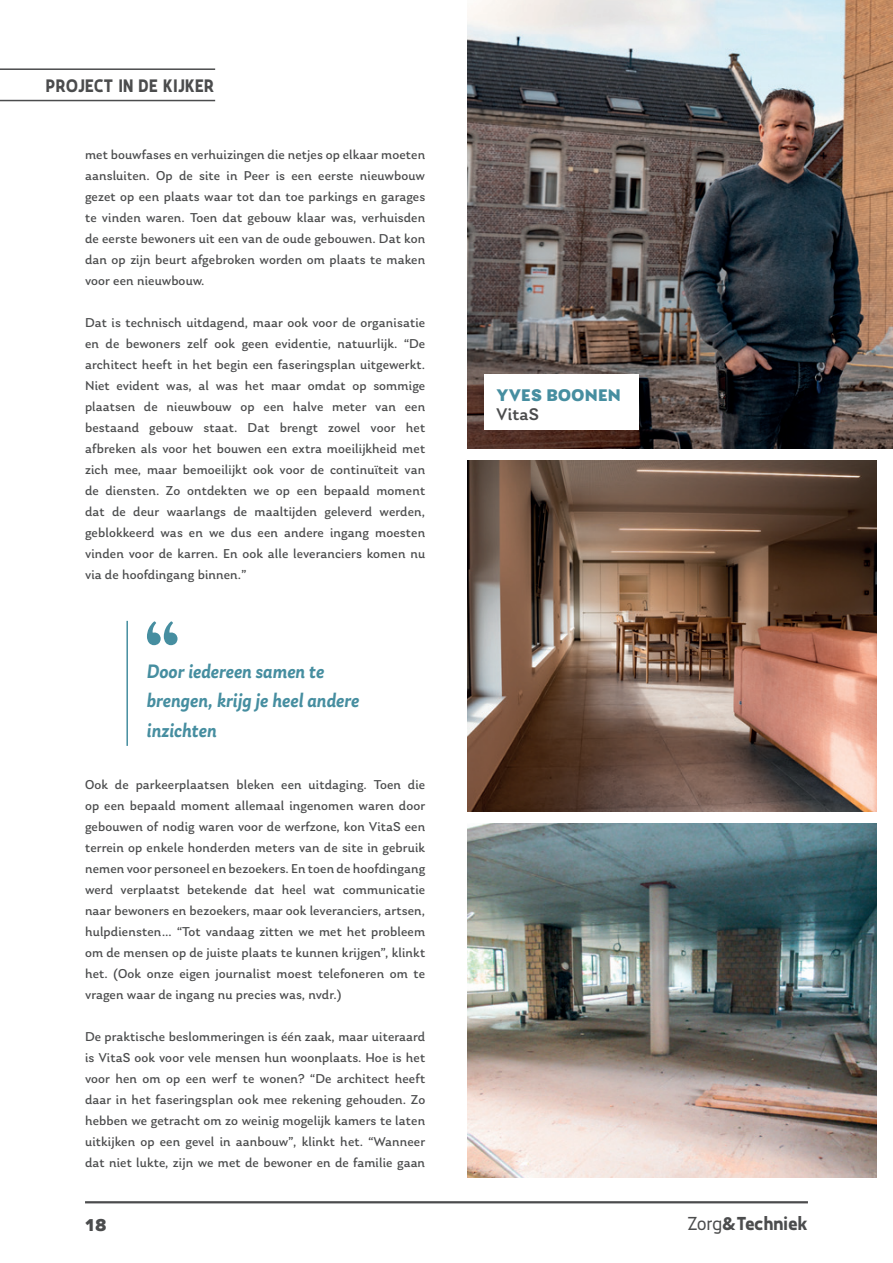
<style>
.page{position:relative;width:893px;height:1263px;background:#fff}
.page>*{position:absolute;margin:0;border:0;box-sizing:border-box;transform-origin:0 0}
.Quote_2{font:italic 600 20.4px/29.7px "Laca";color:#468ea0;scale:.87 1}
.t1{font:700 18.6px "Karlsen";color:#4b4c4d}
.t2{font:700 18px "Karlsen";letter-spacing:.01em;color:#4b4c4d}
.t3{font:900 18px "Laca";color:#4b4c4d}
.Onderschrift_beschri{font:900 17.7px/19.5px "Laca";letter-spacing:.02em;color:#468ea0}
.t4{font:13.5px/21px "Laca";letter-spacing:.01em;color:#4b4c4d;text-align:justify}
.s1{font-weight:500;color:#4b4c4d}
.s2{font-weight:400}
</style>
<div class="page">
<hr style="left:85px;top:1201px;width:723px;height:2px;background:#4b4c4d">
<img style="left:468px;top:0;width:425px;height:449px">
<img style="left:468px;top:461px;width:408px;height:350px">
<img style="left:468px;top:824px;width:408px;height:354px">
<hr style="left:0;top:100px;width:215px;height:1px;background:#4b4c4d">
<hr style="left:0;top:68px;width:215px;height:2px;background:#4b4c4d">
<div style="left:484px;top:374px;width:155px;height:56px;background:#fff"></div>
<svg style="left:147px;top:621px;width:31px;height:24px"></svg>
<hr style="left:126px;top:621px;width:2px;height:125px;background:#468ea0">
<p class="t2" style="left:46px;top:73px;width:170px">PROJECT IN DE KIJKER</p>
<p class="t4" style="left:85px;top:144px;width:342px">met bouwfases en verhuizingen die netjes op elkaar moeten aansluiten. Op de site in Peer is een eerste nieuwbouw gezet op een plaats waar tot dan toe parkings en garages te vinden waren. Toen dat gebouw klaar was, verhuisden de eerste bewoners uit een van de oude gebouwen. Dat kon dan op zijn beurt afgebroken worden om plaats te maken voor een nieuwbouw.</p>
<p class="t4" style="left:85px;top:312px;width:342px">Dat is technisch uitdagend, maar ook voor de organisatie en de bewoners zelf ook geen evidentie, natuurlijk. “De architect heeft in het begin een faseringsplan uitgewerkt.<br>Niet evident was, al was het maar omdat op sommige plaatsen de nieuwbouw op een halve meter van een bestaand gebouw staat. Dat brengt zowel voor het afbreken als voor het bouwen een extra moeilijkheid met zich mee, maar bemoeilijkt ook voor de continuïteit van de diensten. Zo ontdekten we op een bepaald moment dat de deur waarlangs de maaltijden geleverd werden, geblokkeerd was en we dus een andere ingang moesten vinden voor de karren. En ook alle leveranciers komen nu via de hoofdingang binnen.”</p>
<p class="Quote_2" style="left:147px;top:656px;width:246px">Door iedereen samen te brengen, krijg je heel andere inzichten</p>
<p class="t4" style="left:85px;top:774px;width:342px">Ook de parkeerplaatsen bleken een uitdaging. Toen die op een bepaald moment allemaal ingenomen waren door gebouwen of nodig waren voor de werfzone, kon VitaS een terrein op enkele honderden meters van de site in gebruik nemen voor personeel en bezoekers. En toen de hoofdingang werd verplaatst betekende dat heel wat communicatie naar bewoners en bezoekers, maar ook leveranciers, artsen, hulpdiensten… “Tot vandaag zitten we met het probleem om de mensen op de juiste plaats te kunnen krijgen”, klinkt het. (Ook onze eigen journalist moest telefoneren om te vragen waar de ingang nu precies was, nvdr.)</p>
<p class="t4" style="left:85px;top:1026px;width:342px">De praktische beslommeringen is één zaak, maar uiteraard is VitaS ook voor vele mensen hun woonplaats. Hoe is het voor hen om op een werf te wonen? “De architect heeft daar in het faseringsplan ook mee rekening gehouden. Zo hebben we getracht om zo weinig mogelijk kamers te laten uitkijken op een gevel in aanbouw”, klinkt het. “Wanneer dat niet lukte, zijn we met de bewoner en de familie gaan</p>
<p class="Onderschrift_beschri" style="left:496px;top:385px;width:126px">YVES BOONEN<br><span class="s1">VitaS</span></p>
<h3 class="t3" style="left:85px;top:1214px;width:23px">18</h3>
<h2 class="t1" style="left:687px;top:1211px;width:122px"><span class="s2">Zorg</span>&amp;Techniek</h2>
</div>
